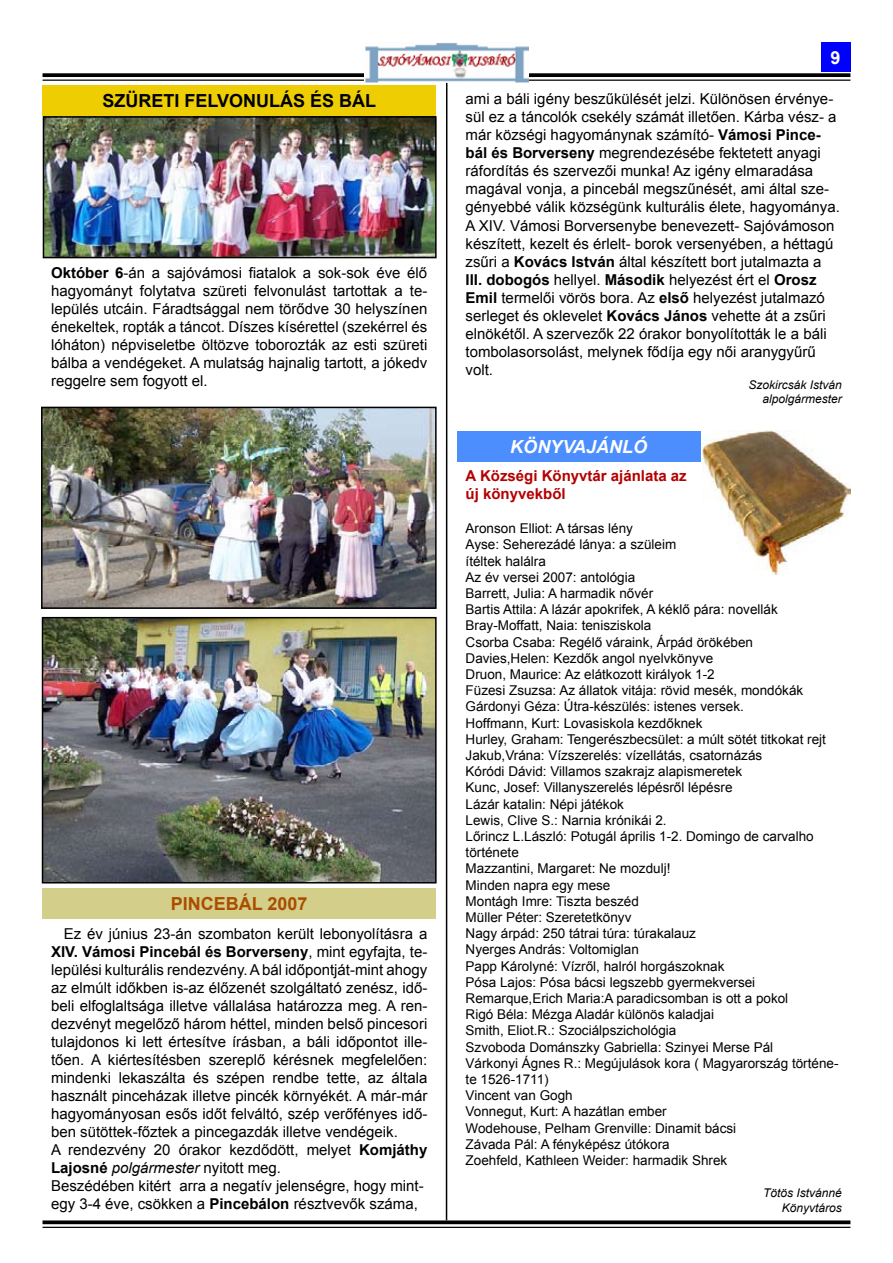
<style>
.page{position:relative;width:893px;height:1263px;background:#fff}
.page>*{position:absolute;margin:0;border:0;box-sizing:border-box;transform-origin:0 0}
.t1{font:700 18px "Arial";color:#000}
.t2{font:700 18px "Arial";color:#ab4d00}
.t3{font:italic 700 18px "Arial";color:#fff}
.t4{font:700 18px "Arial";color:#fff}
.t5{font:15px/18px "Arial";color:#000}
.t6{font:700 15px/18px "Arial";color:#b40000}
.t7{font:13.5px/16.2px "Arial";color:#000}
.t8{font:italic 12px/14.4px "Arial";color:#000;text-align:right}
.s1{font-weight:700}
.s2{font-style:italic}
</style>
<div class="page">
<div style="left:43px;top:888px;width:393px;height:30px;background:#d3ce89"></div>
<div style="left:821px;top:43px;width:29px;height:29px;background:#00f"></div>
<svg style="left:43px;top:73px;width:807px;height:4px;background:#131313"></svg>
<hr style="left:43px;top:80px;width:807px;height:1px;background:#000">
<img style="left:365px;top:43px;width:163px;height:40px">
<div style="left:43px;top:85px;width:393px;height:31px;background:#eece02"></div>
<img style="left:46px;top:119px;width:388px;height:136px">
<div style="left:43px;top:116px;width:394px;height:142px;border:2px solid #000"></div>
<img style="left:44px;top:410px;width:390px;height:196px">
<div style="left:41px;top:407px;width:396px;height:202px;border:2px solid #000"></div>
<img style="left:45px;top:620px;width:389px;height:260px">
<div style="left:42px;top:617px;width:395px;height:266px;border:2px solid #000"></div>
<img style="left:702px;top:431px;width:148px;height:143px">
<div style="left:457px;top:431px;width:243px;height:30px;background:#4d8eff"></div>
<hr style="left:446px;top:83px;width:1px;height:1137px;background:#000">
<svg style="left:43px;top:1220px;width:807px;height:4px;background:#1d1d1d"></svg>
<hr style="left:43px;top:1227px;width:807px;height:1px;background:#000">
<p class="t1" style="left:102px;top:89px;width:275px">SZÜRETI FELVONULÁS ÉS BÁL</p>
<p class="t5" style="left:51px;top:264px;width:378px;text-align:justify"><span class="s1">Október 6</span>-án a sajóvámosi fiatalok a sok-sok éve élő hagyományt folytatva szüreti felvonulást tartottak a te&shy;lepülés utcáin. Fáradtsággal nem törődve 30 helyszínen énekeltek, ropták a táncot. Díszes kísérettel (szekérrel és lóháton) népviseletbe öltözve toborozták az esti szüreti bálba a vendégeket. A mulatság hajnalig tartott, a jókedv reggelre sem fogyott el.</p>
<p class="t2" style="left:171px;top:891px;width:138px">PINCEBÁL 2007</p>
<p class="t5" style="left:51px;top:925px;width:378px;text-indent:13px">Ez év június 23-án szombaton került lebonyolításra a <span class="s1">XIV. Vámosi Pincebál és Borverseny</span>, mint egyfajta, te&shy;lepülési kulturális rendezvény. A bál időpontját-mint ahogy az elmúlt időkben is-az élőzenét szolgáltató zenész, idő&shy;beli elfoglaltsága illetve vállalása határozza meg. A ren&shy;dezvényt megelőző három héttel, minden belső pincesori tulajdonos ki lett értesítve írásban, a báli időpontot ille&shy;tően. A kiértesítésben szereplő kérésnek megfelelően: mindenki lekaszálta és szépen rendbe tette, az általa használt pinceházak illetve pincék környékét. A már-már hagyományosan esős időt felváltó, szép verőfényes idő&shy;ben sütöttek-főztek a pincegazdák illetve vendégeik.<br>A rendezvény 20 órakor kezdődött, melyet <span class="s1">Komjáthy Lajosné</span> <span class="s2">polgármester</span> nyitott meg.<br>Beszédében kitért arra a negatív jelenségre, hogy mint&shy;egy 3-4 éve, csökken a <span class="s1">Pincebálon</span> résztvevők száma,</p>
<p class="t4" style="left:831px;top:46px;width:12px">9</p>
<p class="t5" style="left:466px;top:90px;width:376px">ami a báli igény beszűkülését jelzi. Különösen érvénye&shy;sül ez a táncolók csekély számát illetően. Kárba vész- a már községi hagyománynak számító- <span class="s1">Vámosi Pince&shy;bál és Borverseny</span> megrendezésébe fektetett anyagi ráfordítás és szervezői munka! Az igény elmaradása magával vonja, a pincebál megszűnését, ami által sze&shy;gényebbé válik községünk kulturális élete, hagyománya.<br>A XIV. Vámosi Borversenybe benevezett- Sajóvámoson készített, kezelt és érlelt- borok versenyében, a héttagú zsűri a <span class="s1">Kovács István</span> által készített bort jutalmazta a <span class="s1">III. dobogós</span> hellyel. <span class="s1">Második</span> helyezést ért el <span class="s1">Orosz Emil</span> termelői vörös bora. Az <span class="s1">első</span> helyezést jutalmazó serleget és oklevelet <span class="s1">Kovács János</span> vehette át a zsűri elnökétől. A szervezők 22 órakor bonyolították le a báli tombolasorsolást, melynek fődíja egy női aranygyűrű volt.</p>
<p class="t8" style="left:749px;top:378px;width:95px">Szokircsák István alpolgármester</p>
<p class="t3" style="left:510px;top:435px;width:138px">KÖNYVAJÁNLÓ</p>
<p class="t6" style="left:466px;top:467px;width:223px">A Községi Könyvtár ajánlata az új könyvekből</p>
<p class="t7" style="left:466px;top:520px;width:374px">Aronson Elliot: A társas lény<br>Ayse: Seherezádé lánya: a szüleim<br>ítéltek halálra<br>Az év versei 2007: antológia<br>Barrett, Julia: A harmadik nővér<br>Bartis Attila: A lázár apokrifek, A kéklő pára: novellák Bray-Moffatt, Naia: tenisziskola<br>Csorba Csaba: Regélő váraink, Árpád örökében Davies,Helen: Kezdők angol nyelvkönyve<br>Druon, Maurice: Az elátkozott királyok 1-2<br>Füzesi Zsuzsa: Az állatok vitája: rövid mesék, mondókák Gárdonyi Géza: Útra-készülés: istenes versek.<br>Hoffmann, Kurt: Lovasiskola kezdőknek<br>Hurley, Graham: Tengerészbecsület: a múlt sötét titkokat rejt Jakub,Vrána: Vízszerelés: vízellátás, csatornázás<br>Kóródi Dávid: Villamos szakrajz alapismeretek<br>Kunc, Josef: Villanyszerelés lépésről lépésre<br>Lázár katalin: Népi játékok<br>Lewis, Clive S.: Narnia krónikái 2.<br>Lőrincz L.László: Potugál április 1-2. Domingo de carvalho története<br>Mazzantini, Margaret: Ne mozdulj!<br>Minden napra egy mese<br>Montágh Imre: Tiszta beszéd<br>Müller Péter: Szeretetkönyv<br>Nagy árpád: 250 tátrai túra: túrakalauz<br>Nyerges András: Voltomiglan<br>Papp Károlyné: Vízről, halról horgászoknak<br>Pósa Lajos: Pósa bácsi legszebb gyermekversei Remarque,Erich Maria:A paradicsomban is ott a pokol<br>Rigó Béla: Mézga Aladár különös kaladjai<br>Smith, Eliot.R.: Szociálpszichológia<br>Szvoboda Dománszky Gabriella: Szinyei Merse Pál<br>Várkonyi Ágnes R.: Megújulások kora ( Magyarország történe&shy;te 1526-1711)<br>Vincent van Gogh<br>Vonnegut, Kurt: A hazátlan ember<br>Wodehouse, Pelham Grenville: Dinamit bácsi<br>Závada Pál: A fényképész útókora<br>Zoehfeld, Kathleen Weider: harmadik Shrek</p>
<p class="t8" style="left:763px;top:1186px;width:80px">Tötös Istvánné<br>Könyvtáros</p>
</div>
